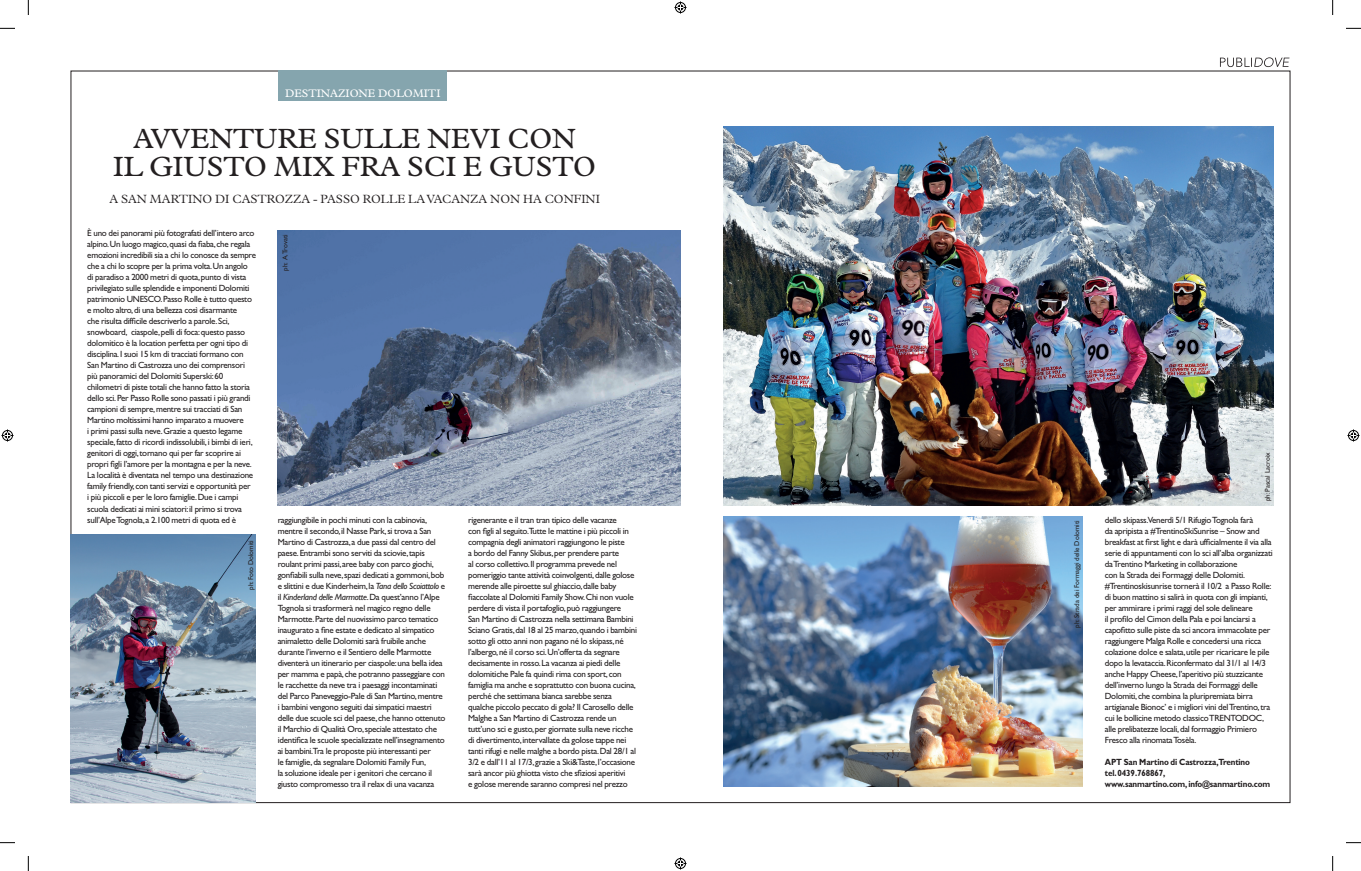
<style>
.page{position:relative;width:1361px;height:871px;background:#fff}
.page>*{position:absolute;margin:0;border:0;box-sizing:border-box;transform-origin:0 0}
.t1{font:28px/28px "Plantin Std";color:#231f20;text-align:center}
.t2{font:300 12px "Plantin Std";color:#231f20}
.t3{font:11px "Plantin Std";color:#fff}
.t4{font:9px/11px "Gill Sans Std";letter-spacing:-.03em;color:#231f20}
.t5{font:700 9px/11px "Gill Sans Std";letter-spacing:-.015em;color:#231f20;scale:.9 1}
.t6{font:7px "Gill Sans Std";color:#231f20}
.s1{font-style:italic}
</style>
<div class="page">
<svg style="left:1220px;top:57px;width:69px;height:10px"></svg>
<div style="left:278px;top:71px;width:169px;height:30px;background:#85a5ae"></div>
<img style="left:723px;top:126px;width:550px;height:379px">
<img style="left:71px;top:534px;width:185px;height:268px">
<img style="left:278px;top:230px;width:402px;height:275px">
<img style="left:723px;top:516px;width:359px;height:270px">
<svg style="left:0;top:28px;width:15px;height:1px"></svg>
<svg style="left:1346px;top:28px;width:15px;height:1px"></svg>
<svg style="left:0;top:842px;width:15px;height:1px"></svg>
<svg style="left:1346px;top:842px;width:15px;height:1px"></svg>
<svg style="left:28px;top:0;width:1px;height:15px"></svg>
<svg style="left:28px;top:856px;width:1px;height:14px"></svg>
<svg style="left:1332px;top:0;width:1px;height:15px"></svg>
<svg style="left:1332px;top:856px;width:1px;height:14px"></svg>
<svg style="left:674px;top:2px;width:12px;height:12px"></svg>
<svg style="left:674px;top:857px;width:12px;height:12px"></svg>
<svg style="left:2px;top:429px;width:12px;height:12px"></svg>
<svg style="left:1347px;top:429px;width:12px;height:12px"></svg>
<p class="t3" style="left:285px;top:87px;width:157px">DESTINAZIONE DOLOMITI</p>
<h1 class="t1" style="left:113px;top:124px;width:484px">AVVENTURE SULLE NEVI CON<br>IL GIUSTO MIX FRA SCI E GUSTO</h1>
<h2 class="t2" style="left:109px;top:192px;width:492px">A SAN MARTINO DI CASTROZZA - PASSO ROLLE LA VACANZA NON HA CONFINI</h2>
<p class="t4" style="left:87px;top:228px;width:170px">È uno dei panorami più fotografati dell’intero arco alpino. Un luogo magico, quasi da fiaba, che regala emozioni incredibili sia a chi lo conosce da sempre che a chi lo scopre per la prima volta. Un angolo di paradiso a 2000 metri di quota, punto di vista privilegiato sulle splendide e imponenti Dolomiti patrimonio UNESCO. Passo Rolle è tutto questo e molto altro, di una bellezza così disarmante<br>che risulta difficile descriverlo a parole. Sci, snowboard, ciaspole, pelli di foca: questo passo dolomitico è la location perfetta per ogni tipo di disciplina. I suoi 15 km di tracciati formano con San Martino di Castrozza uno dei comprensori più panoramici del Dolomiti Superski: 60 chilometri di piste totali che hanno fatto la storia dello sci. Per Passo Rolle sono passati i più grandi campioni di sempre, mentre sui tracciati di San Martino moltissimi hanno imparato a muovere<br>i primi passi sulla neve. Grazie a questo legame speciale, fatto di ricordi indissolubili, i bimbi di ieri, genitori di oggi, tornano qui per far scoprire ai propri figli l’amore per la montagna e per la neve.<br>La località è diventata nel tempo una destinazione family friendly, con tanti servizi e opportunità per<br>i più piccoli e per le loro famiglie. Due i campi scuola dedicati ai mini sciatori: il primo si trova sull’Alpe Tognola, a 2.100 metri di quota ed è</p>
<p class="t6" style="left:247px;top:589px;width:51px;rotate:-90deg">ph: Foto Dolomiti</p>
<p class="t6" style="left:281px;top:271px;width:38px;rotate:-90deg">ph: A.Trovati</p>
<p class="t4" style="left:278px;top:514px;width:169px">raggiungibile in pochi minuti con la cabinovia, mentre il secondo, il Nasse Park, si trova a San Martino di Castrozza, a due passi dal centro del paese. Entrambi sono serviti da sciovie, tapis roulant primi passi, aree baby con parco giochi, gonfiabili sulla neve, spazi dedicati a gommoni, bob e slittini e due Kinderheim, la <span class="s1">Tana dello Scoiattolo</span> e il <span class="s1">Kinderland delle Marmotte</span>. Da quest’anno l’Alpe Tognola si trasformerà nel magico regno delle Marmotte. Parte del nuovissimo parco tematico inaugurato a fine estate e dedicato al simpatico animaletto delle Dolomiti sarà fruibile anche durante l’inverno e il Sentiero delle Marmotte diventerà un itinerario per ciaspole: una bella idea per mamma e papà, che potranno passeggiare con le racchette da neve tra i paesaggi incontaminati del Parco Paneveggio-Pale di San Martino, mentre i bambini vengono seguiti dai simpatici maestri delle due scuole sci del paese, che hanno ottenuto il Marchio di Qualità Oro, speciale attestato che identifica le scuole specializzate nell’insegnamento ai bambini.Tra le proposte più interessanti per<br>le famiglie, da segnalare Dolomiti Family Fun,<br>la soluzione ideale per i genitori che cercano il giusto compromesso tra il relax di una vacanza</p>
<p class="t4" style="left:468px;top:514px;width:170px">rigenerante e il tran tran tipico delle vacanze<br>con figli al seguito.Tutte le mattine i più piccoli in compagnia degli animatori raggiungono le piste<br>a bordo del Fanny Skibus, per prendere parte<br>al corso collettivo. Il programma prevede nel pomeriggio tante attività coinvolgenti, dalle golose merende alle piroette sul ghiaccio, dalle baby fiaccolate al Dolomiti Family Show. Chi non vuole perdere di vista il portafoglio, può raggiungere<br>San Martino di Castrozza nella settimana Bambini Sciano Gratis, dal 18 al 25 marzo, quando i bambini sotto gli otto anni non pagano né lo skipass, né l’albergo, né il corso sci. Un’offerta da segnare decisamente in rosso. La vacanza ai piedi delle dolomitiche Pale fa quindi rima con sport, con famiglia ma anche e soprattutto con buona cucina, perché che settimana bianca sarebbe senza qualche piccolo peccato di gola? Il Carosello delle Malghe a San Martino di Castrozza rende un tutt’uno sci e gusto, per giornate sulla neve ricche di divertimento, intervallate da golose tappe nei tanti rifugi e nelle malghe a bordo pista. Dal 28/1 al 3/2 e dall’11 al 17/3, grazie a Ski&amp;Taste, l’occasione sarà ancor più ghiotta visto che sfiziosi aperitivi<br>e golose merende saranno compresi nel prezzo</p>
<p class="t6" style="left:1073px;top:627px;width:109px;rotate:-90deg">ph: Strada dei Formaggi delle Dolomiti</p>
<p class="t6" style="left:1263px;top:501px;width:51px;rotate:-90deg">ph: Pascal Lacroix</p>
<p class="t4" style="left:1105px;top:514px;width:169px">dello skipass.Venerdì 5/1 Rifugio Tognola farà<br>da apripista a #TrentinoSkiSunrise – Snow and breakfast at first light e darà ufficialmente il via alla serie di appuntamenti con lo sci all’alba organizzati da Trentino Marketing in collaborazione<br>con la Strada dei Formaggi delle Dolomiti. #Trentinoskisunrise tornerà il 10/2 a Passo Rolle: di buon mattino si salirà in quota con gli impianti, per ammirare i primi raggi del sole delineare<br>il profilo del Cimon della Pala e poi lanciarsi a capofitto sulle piste da sci ancora immacolate per raggiungere Malga Rolle e concedersi una ricca colazione dolce e salata, utile per ricaricare le pile dopo la levataccia. Riconfermato dal 31/1 al 14/3 anche Happy Cheese, l’aperitivo più stuzzicante dell’inverno lungo la Strada dei Formaggi delle Dolomiti, che combina la pluripremiata birra artigianale Bionoc’ e i migliori vini del Trentino, tra cui le bollicine metodo classico TRENTODOC, alle prelibatezze locali, dal formaggio Primiero Fresco alla rinomata Tosèla.</p>
<p class="t5" style="left:1105px;top:756px;width:185px">APT San Martino di Castrozza,Trentino<br>tel. 0439.768867,<br>www.sanmartino.com, info@sanmartino.com</p>
</div>
